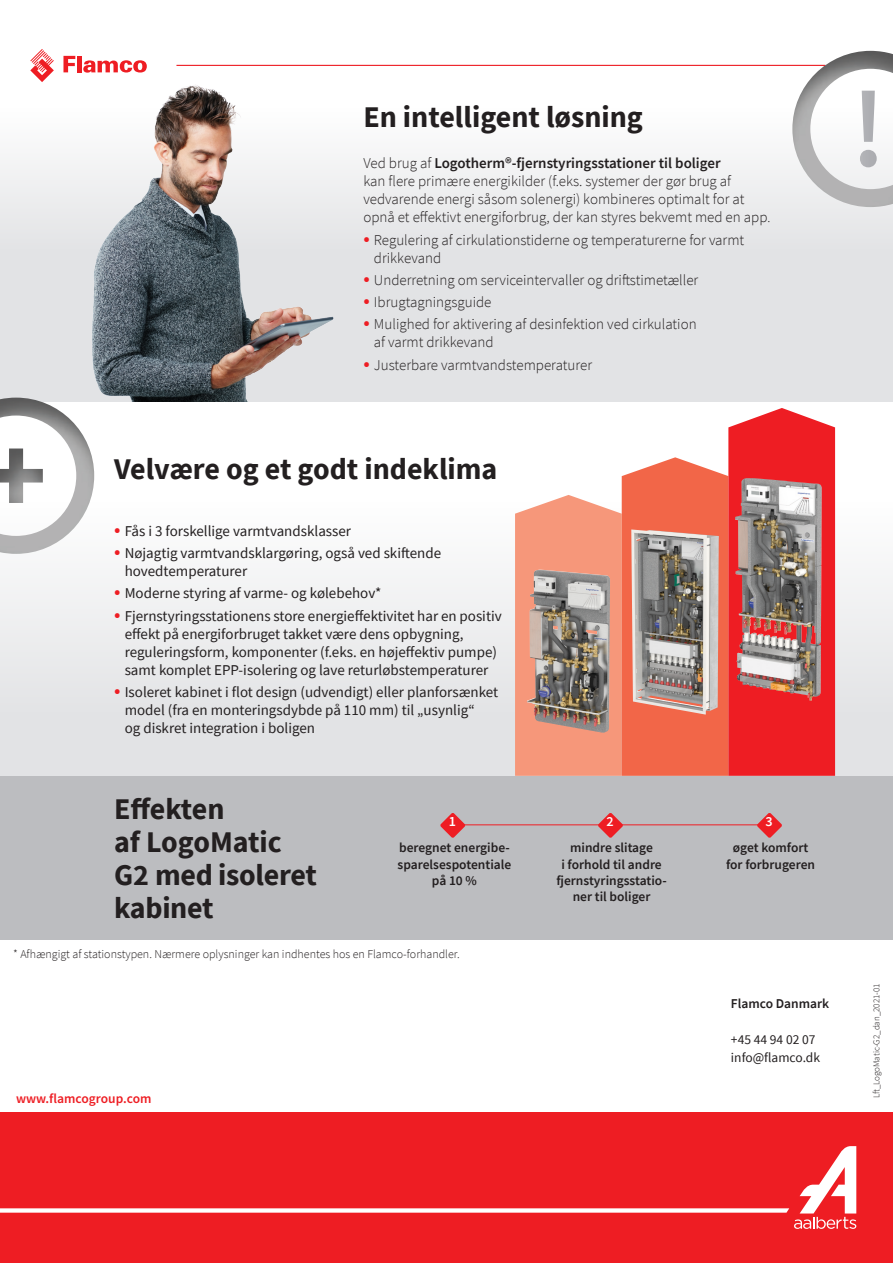
<style>
.page{position:relative;width:893px;height:1263px;background:#fff}
.page>*{position:absolute;margin:0;border:0;box-sizing:border-box;transform-origin:0 0}
.t1{font:700 30px/33px "Source Sans Pro";color:#231f20}
.t2{font:15px/18px "Source Sans Pro";color:#231f20}
.t3{font:300 15px/18px "Source Sans Pro";color:#231f20}
.t4{font:600 14.1px "Source Sans Pro";color:#fff}
.t5{font:600 13.5px/16.2px "Source Sans Pro";color:#231f20;text-align:center}
.t6{font:13.5px/18px "Source Sans Pro";color:#231f20}
.t7{font:600 13.5px "Source Sans Pro";color:#ee1d23}
.t8{font:300 12px "Source Sans Pro";color:#231f20}
.t9{font:300 9px "Source Sans Pro";color:#231f20}
.s1{font-weight:600}
.s2{font-size:13.5px}
.s3{font-weight:400;font-size:21px;color:#ee1d23}
.s4{font-size:21px;color:#ee1d23}
</style>
<div class="page">
<svg style="left:0;top:502px;width:893px;height:274px;fill:#ececed"></svg>
<div style="left:0;top:1113px;width:893px;height:150px;background:#ee1d23"></div>
<div style="left:0;top:108px;width:893px;height:294px;background:linear-gradient(to bottom,#f7f7f8,#dbdcdf)"></div>
<svg style="left:0;top:1146px;width:856px;height:83px"></svg>
<svg style="left:30px;top:49px;width:24px;height:33px"></svg>
<hr style="left:176px;top:65px;width:649px;height:1px;background:#ee1d23">
<img style="left:57px;top:55px;width:282px;height:347px">
<div style="left:0;top:776px;width:893px;height:164px;background:#bcbdc0"></div>
<img style="left:792px;top:51px;width:101px;height:156px">
<img style="left:0;top:398px;width:94px;height:156px">
<img style="left:0;top:448px;width:43px;height:55px">
<svg style="left:515px;top:408px;width:320px;height:368px"></svg>
<img style="left:735px;top:478px;width:82px;height:223px">
<img style="left:527px;top:570px;width:83px;height:163px">
<img style="left:631px;top:529px;width:88px;height:186px">
<hr style="left:450px;top:824px;width:320px;height:1px;background:#ee1d23">
<svg style="left:440px;top:813px;width:25px;height:25px"></svg>
<svg style="left:757px;top:813px;width:25px;height:25px"></svg>
<svg style="left:598px;top:813px;width:25px;height:25px"></svg>
<svg style="left:860px;top:91px;width:17px;height:76px"></svg>
<h1 class="t1" style="left:363px;top:101px;width:281px">En intelligent løsning</h1>
<p class="t3" style="left:363px;top:154px;width:409px">Ved brug af <span class="s1">Logotherm®-fjernstyringsstationer til boliger<br></span>kan flere primære energikilder (f.eks. systemer der gør brug af vedvarende energi såsom solenergi) kombineres optimalt for at opnå et effektivt energiforbrug, der kan styres bekvemt med en app<span class="s2">.</span></p>
<p class="t3" style="left:374px;top:231px;width:372px;text-indent:-11px"><span class="s3">•</span> Regulering af cirkulationstiderne og temperaturerne for varmt drikkevand</p>
<p class="t3" style="left:363px;top:271px;width:336px"><span class="s3">•</span> Underretning om serviceintervaller og driftstimetæller</p>
<p class="t3" style="left:363px;top:293px;width:130px"><span class="s3">•</span> Ibrugtagningsguide</p>
<p class="t3" style="left:374px;top:315px;width:324px;text-indent:-11px"><span class="s3">•</span> Mulighed for aktivering af desinfektion ved cirkulation af varmt drikkevand</p>
<p class="t3" style="left:363px;top:356px;width:230px"><span class="s3">•</span> Justerbare varmtvandstemperaturer</p>
<h1 class="t1" style="left:114px;top:452px;width:385px">Velvære og et godt indeklima</h1>
<p class="t2" style="left:114px;top:522px;width:239px"><span class="s4">•</span> Fås i 3 forskellige varmtvandsklasser</p>
<p class="t2" style="left:125px;top:544px;width:318px;text-indent:-11px"><span class="s4">•</span> Nøjagtig varmtvandsklargøring, også ved skiftende hovedtemperaturer</p>
<p class="t2" style="left:114px;top:584px;width:269px"><span class="s4">•</span> Moderne styring af varme- og kølebehov*</p>
<p class="t2" style="left:125px;top:606px;width:379px;text-indent:-11px"><span class="s4">•</span> Fjernstyringsstationens store energieffektivitet har en positiv effekt på energiforbruget takket være dens opbygning, reguleringsform, komponenter (f.eks. en højeffektiv pumpe) samt komplet EPP-isolering og lave returløbstemperaturer</p>
<p class="t2" style="left:125px;top:683px;width:375px;text-indent:-11px"><span class="s4">•</span> Isoleret kabinet i flot design (udvendigt) eller planforsænket model (fra en monteringsdybde på 110 mm) til „usynlig“<br>og diskret integration i boligen</p>
<h1 class="t1" style="left:114px;top:792px;width:204px">Effekten<br>af LogoMatic<br>G2 med isoleret kabinet</h1>
<p class="t4" style="left:449px;top:812px;width:9px">1</p>
<p class="t4" style="left:607px;top:812px;width:9px">2</p>
<p class="t4" style="left:766px;top:812px;width:9px">3</p>
<p class="t5" style="left:398px;top:840px;width:115px">beregnet energibe&shy;sparelsespotentiale på 10 %</p>
<p class="t5" style="left:556px;top:840px;width:112px">mindre slitage<br>i forhold til andre fjernstyringsstatio&shy;ner til boliger</p>
<p class="t5" style="left:726px;top:840px;width:90px">øget komfort for forbrugeren</p>
<p class="t8" style="left:13px;top:946px;width:448px">* Afhængigt af stationstypen. Nærmere oplysninger kan indhentes hos en Flamco-forhandler.</p>
<p class="t7" style="left:16px;top:1090px;width:137px">www.flamcogroup.com</p>
<p class="t5" style="left:731px;top:995px;width:100px">Flamco Danmark</p>
<p class="t6" style="left:731px;top:1030px;width:91px">+45 44 94 02 07 info@flamco.dk</p>
<p class="t9" style="left:871px;top:1098px;width:117px;rotate:-90deg">Lft_LogoMatic-G2_dan_2021-01</p>
</div>
